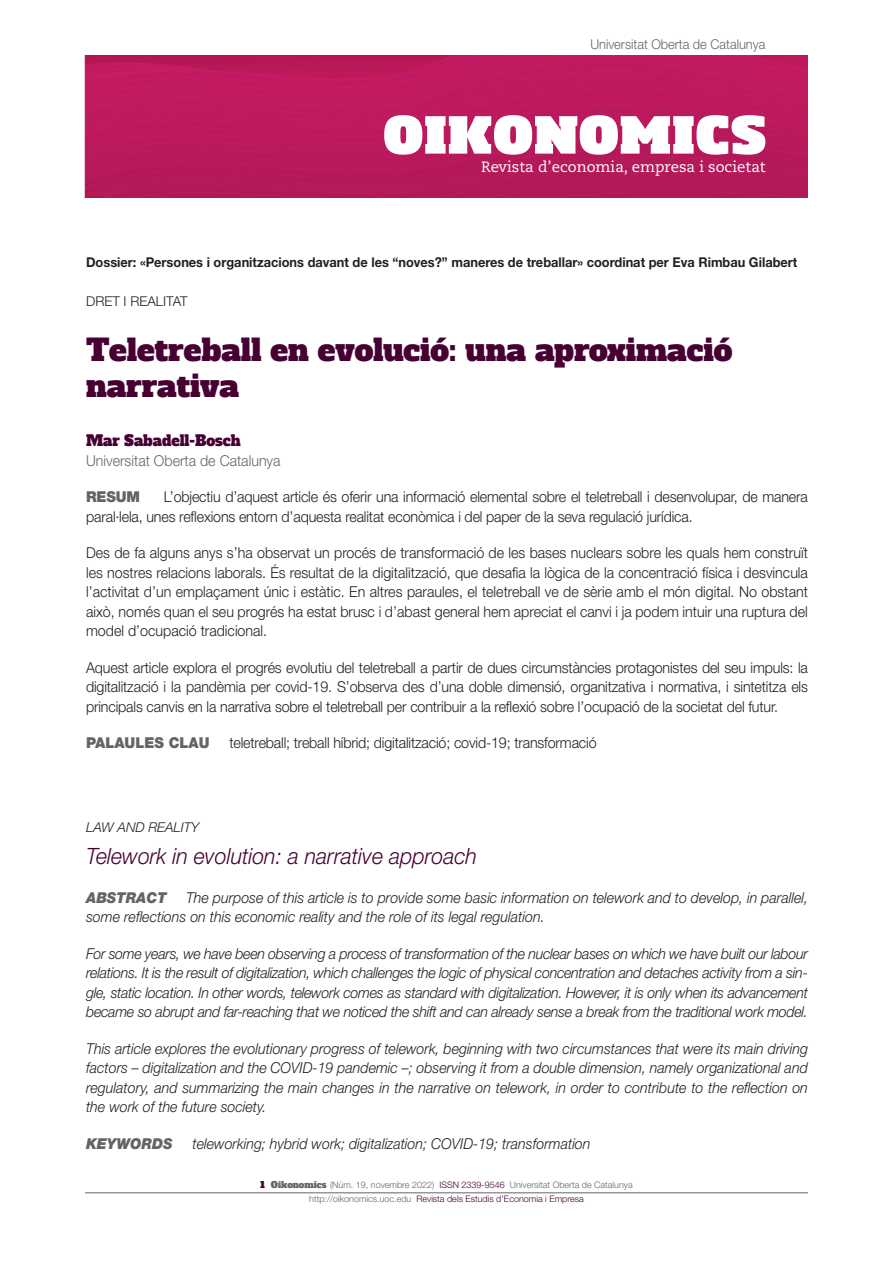
<style>
.page{position:relative;width:893px;height:1263px;background:#fff}
.page>*{position:absolute;margin:0;border:0;box-sizing:border-box;transform-origin:0 0}
._01_titulo{font:30px/36px "Alfa Slab One";color:#460132}
._02_titulo_segundo_i{font:italic 300 22.5px "Helvetica Neue LT Std";color:#460132;scale:.95 1}
._02_resumen{font:300 15px/19.5px "Helvetica Neue LT Std";letter-spacing:-.01em;color:#231f20;text-align:justify;scale:.95 1}
._02_abstract_text{font:italic 300 15px/19.5px "Helvetica Neue LT Std";color:#231f20;text-align:justify;scale:.95 1}
.t1{font:15px "Caecilia LT Std";color:#fff}
._01_universidad{font:300 15px "Helvetica Neue LT Std";color:#626568;scale:.95 1}
._01_autor_1{font:15px "Alfa Slab One";color:#460132;scale:.95 1}
._02_resumen-2{font:900 15px "Helvetica Neue LT Std";color:#626568;scale:.95 1}
._02_abstract_text-2{font:italic 900 15px "Helvetica Neue LT Std";color:#626568;scale:.95 1}
._01_dossier{font:700 13.5px "Helvetica Neue LT Std";color:#231f20;scale:.95 1}
.t2{font:300 13.5px "Helvetica Neue LT Std";color:#626568;scale:.95 1}
._01_articulo{font:300 13.5px "Helvetica Neue LT Std";color:#231f20}
._01_articulo_an{font:italic 300 13.5px "Helvetica Neue LT Std";color:#231f20}
.t3{font:300 9px/13.6px "Helvetica Neue LT Std";color:#626568;text-align:center}
.s1{font-family:"Alfa Slab One";font-weight:400;color:#460132}
.s2{font-family:"Alfa Slab One";font-weight:400}
.s3{color:#460132}
</style>
<div class="page">
<img style="left:85px;top:56px;width:723px;height:142px">
<svg style="left:384px;top:115px;width:381px;height:40px"></svg>
<hr style="left:85px;top:1192px;width:723px;height:1px;background:#626568">
<p class="t2" style="left:590px;top:36px;width:186px">Universitat Oberta de Catalunya</p>
<p class="t1" style="left:481px;top:158px;width:286px">Revista d’economia, empresa i societat</p>
<p class="_01_dossier" style="left:86px;top:254px;width:750px">Dossier: «Persones i organitzacions davant de les “noves?” maneres de treballar» coordinat per Eva Rimbau Gilabert</p>
<p class="_01_articulo" style="left:86px;top:293px;width:103px">DRET I REALITAT</p>
<p class="_01_titulo" style="left:86px;top:332px;width:648px">Teletreball en evolució: una aproximació narrativa</p>
<p class="_01_autor_1" style="left:86px;top:431px;width:164px">Mar Sabadell-Bosch</p>
<p class="_01_universidad" style="left:86px;top:451px;width:206px">Universitat Oberta de Catalunya</p>
<p class="_02_resumen-2" style="left:86px;top:488px;width:58px">RESUM</p>
<p class="_02_resumen" style="left:86px;top:487px;width:761px;text-indent:78px">L’objectiu d’aquest article és oferir una informació elemental sobre el teletreball i desenvolupar, de manera paral·lela, unes reflexions entorn d’aquesta realitat econòmica i del paper de la seva regulació jurídica.</p>
<p class="_02_resumen" style="left:86px;top:543px;width:761px">Des de fa alguns anys s’ha observat un procés de transformació de les bases nuclears sobre les quals hem construït les nostres relacions laborals. És resultat de la digitalització, que desafia la lògica de la concentració física i desvincula l’activitat d’un emplaçament únic i estàtic. En altres paraules, el teletreball ve de sèrie amb el món digital. No obstant això, només quan el seu progrés ha estat brusc i d’abast general hem apreciat el canvi i ja podem intuir una ruptura del model d’ocupació tradicional.</p>
<p class="_02_resumen" style="left:86px;top:657px;width:761px">Aquest article explora el progrés evolutiu del teletreball a partir de dues circumstàncies protagonistes del seu impuls: la digitalització i la pandèmia per covid-19. S’observa des d’una doble dimensió, organitzativa i normativa, i sintetitza els principals canvis en la narrativa sobre el teletreball per contribuir a la reflexió sobre l’ocupació de la societat del futur.</p>
<p class="_02_resumen-2" style="left:86px;top:734px;width:132px">PALAULES CLAU</p>
<p class="_02_resumen" style="left:229px;top:733px;width:388px">teletreball; treball híbrid; digitalització; covid-19; transformació</p>
<p class="_01_articulo_an" style="left:86px;top:819px;width:114px">LAW AND REALITY</p>
<p class="_02_titulo_segundo_i" style="left:86px;top:842px;width:413px">Telework in evolution: a narrative approach</p>
<p class="_02_abstract_text-2" style="left:86px;top:888px;width:86px">ABSTRACT</p>
<p class="_02_abstract_text" style="left:86px;top:887px;width:761px;text-indent:100px">The purpose of this article is to provide some basic information on telework and to develop, in parallel, some reflections on this economic reality and the role of its legal regulation.</p>
<p class="_02_abstract_text" style="left:86px;top:943px;width:761px">For some years, we have been observing a process of transformation of the nuclear bases on which we have built our labour relations. It is the result of digitalization, which challenges the logic of physical concentration and detaches activity from a sin&shy;gle, static location. In other words, telework comes as standard with digitalization. However, it is only when its advancement became so abrupt and far-reaching that we noticed the shift and can already sense a break from the traditional work model.</p>
<p class="_02_abstract_text" style="left:86px;top:1038px;width:761px">This article explores the evolutionary progress of telework, beginning with two circumstances that were its main driving factors – digitalization and the COVID-19 pandemic –; observing it from a double dimension, namely organizational and regulatory, and summarizing the main changes in the narrative on telework, in order to contribute to the reflection on the work of the future society.</p>
<p class="_02_abstract_text-2" style="left:86px;top:1134px;width:93px">KEYWORDS</p>
<p class="_02_abstract_text" style="left:192px;top:1133px;width:420px">teleworking; hybrid work; digitalization; COVID-19; transformation</p>
<p class="t3" style="left:260px;top:1178px;width:374px"><span class="s1">1</span> <span class="s2">Oikonomics</span> (Núm. 19, novembre 2022) <span class="s3">ISSN 2339-9546</span> Universitat Oberta de Catalunya http://oikonomics.uoc.edu <span class="s3">Revista dels Estudis d’Economia i Empresa</span></p>
</div>
